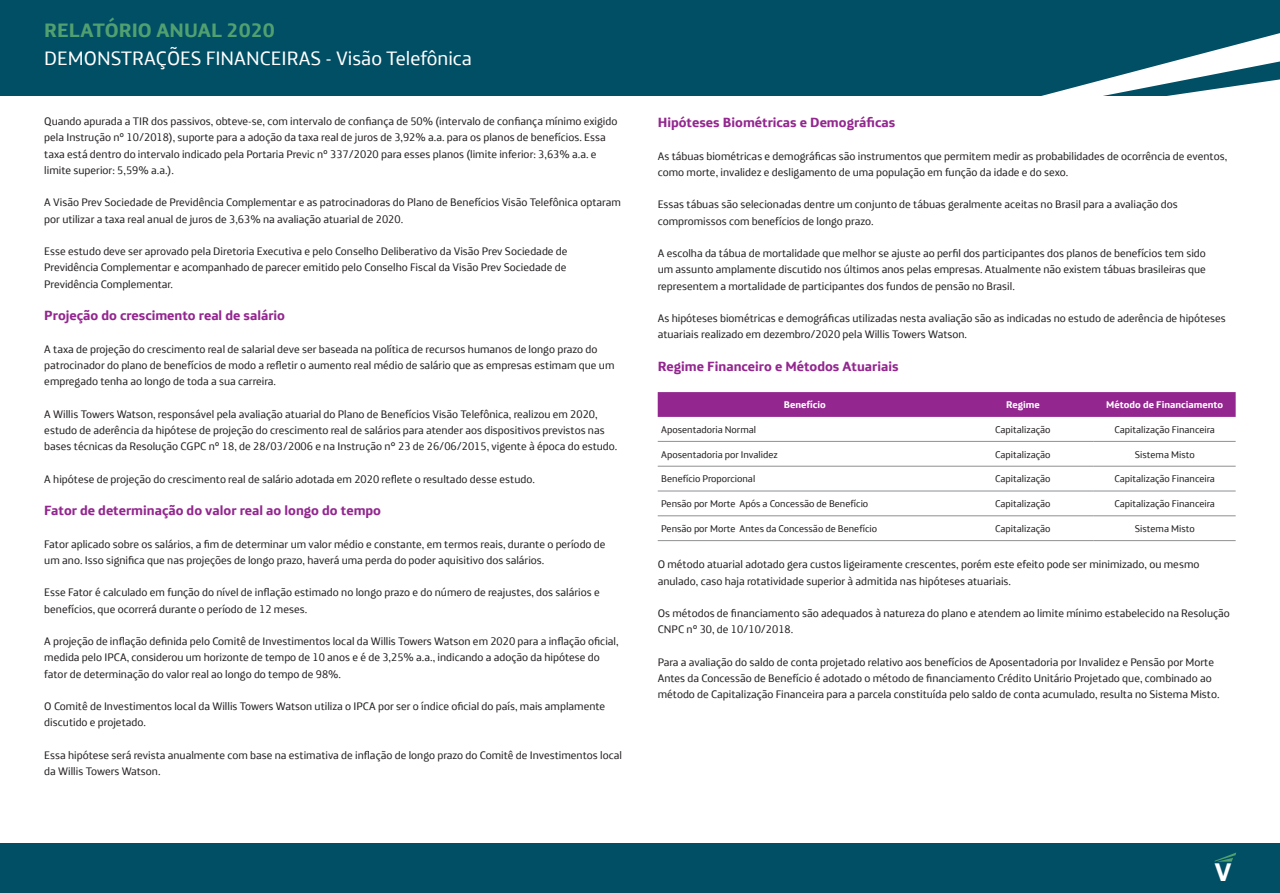
<style>
.page{position:relative;width:1280px;height:893px;background:#fff}
.page>*{position:absolute;margin:0;border:0;box-sizing:border-box;transform-origin:0 0}
.t1{font:700 26.25px "Telefonica";color:#fff}
.t2{font:20px "Telefonica";color:#fff}
.t3{font:700 20px "Telefonica";color:#51a070}
.t4{font:700 13.75px "Telefonica";color:#93268f}
.t5{font:11.25px/16.2px "Telefonica";color:#231f20}
.t6{font:10px "Telefonica";color:#231f20}
.t7{font:700 10px "Telefonica";color:#fff}
</style>
<div class="page">
<div style="left:0;top:0;width:1279px;height:96px;background:#004f65"></div>
<svg style="left:1041px;top:33px;width:238px;height:63px"></svg>
<div style="left:0;top:843px;width:1279px;height:50px;background:#004f65"></div>
<svg style="left:1214px;top:853px;width:21px;height:9px"></svg>
<svg style="left:657px;top:392px;width:578px;height:25px;background:#93278f"></svg>
<hr style="left:657px;top:441px;width:294px;height:1px;background:#8e9091">
<hr style="left:951px;top:441px;width:142px;height:1px;background:#8e9091">
<hr style="left:1093px;top:441px;width:142px;height:1px;background:#8e9091">
<hr style="left:657px;top:466px;width:294px;height:1px;background:#8e9091">
<hr style="left:951px;top:466px;width:142px;height:1px;background:#8e9091">
<hr style="left:1093px;top:466px;width:142px;height:1px;background:#8e9091">
<hr style="left:657px;top:491px;width:294px;height:1px;background:#8e9091">
<hr style="left:951px;top:491px;width:142px;height:1px;background:#8e9091">
<hr style="left:1093px;top:491px;width:142px;height:1px;background:#8e9091">
<hr style="left:657px;top:515px;width:294px;height:1px;background:#8e9091">
<hr style="left:951px;top:515px;width:142px;height:1px;background:#8e9091">
<hr style="left:1093px;top:515px;width:142px;height:1px;background:#8e9091">
<hr style="left:657px;top:540px;width:294px;height:1px;background:#8e9091">
<hr style="left:951px;top:540px;width:142px;height:1px;background:#8e9091">
<hr style="left:1093px;top:540px;width:142px;height:1px;background:#8e9091">
<h2 class="t3" style="left:44px;top:12px;width:232px">RELATÓRIO ANUAL 2020</h2>
<h2 class="t2" style="left:44px;top:41px;width:429px">DEMONSTRAÇÕES FINANCEIRAS - Visão Telefônica</h2>
<p class="t5" style="left:44px;top:112px;width:574px">Quando apurada a TIR dos passivos, obteve-se, com intervalo de confiança de 50% (intervalo de confiança mínimo exigido pela Instrução nº 10/2018), suporte para a adoção da taxa real de juros de 3,92% a.a. para os planos de benefícios. Essa taxa está dentro do intervalo indicado pela Portaria Previc nº 337/2020 para esses planos (limite inferior: 3,63% a.a. e limite superior: 5,59% a.a.).</p>
<p class="t5" style="left:44px;top:193px;width:578px">A Visão Prev Sociedade de Previdência Complementar e as patrocinadoras do Plano de Benefícios Visão Telefônica optaram por utilizar a taxa real anual de juros de 3,63% na avaliação atuarial de 2020.</p>
<p class="t5" style="left:44px;top:242px;width:524px;text-align:justify">Esse estudo deve ser aprovado pela Diretoria Executiva e pelo Conselho Deliberativo da Visão Prev Sociedade de Previdência Complementar e acompanhado de parecer emitido pelo Conselho Fiscal da Visão Prev Sociedade de Previdência Complementar.</p>
<p class="t4" style="left:44px;top:303px;width:242px">Projeção do crescimento real de salário</p>
<p class="t5" style="left:44px;top:340px;width:571px">A taxa de projeção do crescimento real de salarial deve ser baseada na política de recursos humanos de longo prazo do patrocinador do plano de benefícios de modo a refletir o aumento real médio de salário que as empresas estimam que um empregado tenha ao longo de toda a sua carreira.</p>
<p class="t5" style="left:44px;top:405px;width:574px">A Willis Towers Watson, responsável pela avaliação atuarial do Plano de Benefícios Visão Telefônica, realizou em 2020, estudo de aderência da hipótese de projeção do crescimento real de salários para atender aos dispositivos previstos nas bases técnicas da Resolução CGPC nº 18, de 28/03/2006 e na Instrução n° 23 de 26/06/2015, vigente à época do estudo.</p>
<p class="t5" style="left:44px;top:470px;width:492px">A hipótese de projeção do crescimento real de salário adotada em 2020 reflete o resultado desse estudo.</p>
<p class="t4" style="left:44px;top:498px;width:338px">Fator de determinação do valor real ao longo do tempo</p>
<p class="t5" style="left:44px;top:535px;width:562px">Fator aplicado sobre os salários, a fim de determinar um valor médio e constante, em termos reais, durante o período de um ano. Isso significa que nas projeções de longo prazo, haverá uma perda do poder aquisitivo dos salários.</p>
<p class="t5" style="left:44px;top:583px;width:557px">Esse Fator é calculado em função do nível de inflação estimado no longo prazo e do número de reajustes, dos salários e benefícios, que ocorrerá durante o período de 12 meses.</p>
<p class="t5" style="left:44px;top:632px;width:575px">A projeção de inflação definida pelo Comitê de Investimentos local da Willis Towers Watson em 2020 para a inflação oficial, medida pelo IPCA, considerou um horizonte de tempo de 10 anos e é de 3,25% a.a., indicando a adoção da hipótese do fator de determinação do valor real ao longo do tempo de 98%.</p>
<p class="t5" style="left:44px;top:697px;width:562px">O Comitê de Investimentos local da Willis Towers Watson utiliza o IPCA por ser o índice oficial do país, mais amplamente discutido e projetado.</p>
<p class="t5" style="left:44px;top:746px;width:579px">Essa hipótese será revista anualmente com base na estimativa de inflação de longo prazo do Comitê de Investimentos local da Willis Towers Watson.</p>
<p class="t4" style="left:657px;top:110px;width:239px">Hipóteses Biométricas e Demográficas</p>
<p class="t5" style="left:657px;top:146px;width:571px">As tábuas biométricas e demográficas são instrumentos que permitem medir as probabilidades de ocorrência de eventos, como morte, invalidez e desligamento de uma população em função da idade e do sexo.</p>
<p class="t5" style="left:657px;top:195px;width:521px">Essas tábuas são selecionadas dentre um conjunto de tábuas geralmente aceitas no Brasil para a avaliação dos compromissos com benefícios de longo prazo.</p>
<p class="t5" style="left:657px;top:244px;width:549px;text-align:justify">A escolha da tábua de mortalidade que melhor se ajuste ao perfil dos participantes dos planos de benefícios tem sido um assunto amplamente discutido nos últimos anos pelas empresas. Atualmente não existem tábuas brasileiras que representem a mortalidade de participantes dos fundos de pensão no Brasil.</p>
<p class="t5" style="left:657px;top:309px;width:569px">As hipóteses biométricas e demográficas utilizadas nesta avaliação são as indicadas no estudo de aderência de hipóteses atuariais realizado em dezembro/2020 pela Willis Towers Watson.</p>
<p class="t4" style="left:657px;top:354px;width:242px">Regime Financeiro e Métodos Atuariais</p>
<p class="t7" style="left:783px;top:396px;width:43px">Benefício</p>
<p class="t7" style="left:1005px;top:396px;width:35px">Regime</p>
<p class="t7" style="left:1106px;top:396px;width:118px">Método de Financiamento</p>
<p class="t6" style="left:661px;top:421px;width:96px">Aposentadoria Normal</p>
<p class="t6" style="left:995px;top:421px;width:57px">Capitalização</p>
<p class="t6" style="left:1114px;top:421px;width:102px">Capitalização Financeira</p>
<p class="t6" style="left:661px;top:446px;width:118px">Aposentadoria por Invalidez</p>
<p class="t6" style="left:995px;top:446px;width:57px">Capitalização</p>
<p class="t6" style="left:1134px;top:446px;width:62px">Sistema Misto</p>
<p class="t6" style="left:661px;top:470px;width:95px">Benefício Proporcional</p>
<p class="t6" style="left:995px;top:470px;width:57px">Capitalização</p>
<p class="t6" style="left:1114px;top:470px;width:102px">Capitalização Financeira</p>
<p class="t6" style="left:661px;top:495px;width:208px">Pensão por Morte Após a Concessão de Benefício</p>
<p class="t6" style="left:995px;top:495px;width:57px">Capitalização</p>
<p class="t6" style="left:1114px;top:495px;width:102px">Capitalização Financeira</p>
<p class="t6" style="left:661px;top:520px;width:217px">Pensão por Morte Antes da Concessão de Benefício</p>
<p class="t6" style="left:995px;top:520px;width:57px">Capitalização</p>
<p class="t6" style="left:1134px;top:520px;width:62px">Sistema Misto</p>
<p class="t5" style="left:657px;top:555px;width:543px">O método atuarial adotado gera custos ligeiramente crescentes, porém este efeito pode ser minimizado, ou mesmo anulado, caso haja rotatividade superior à admitida nas hipóteses atuariais.</p>
<p class="t5" style="left:657px;top:604px;width:573px">Os métodos de financiamento são adequados à natureza do plano e atendem ao limite mínimo estabelecido na Resolução<br>CNPC nº 30, de 10/10/2018.</p>
<p class="t5" style="left:657px;top:653px;width:563px">Para a avaliação do saldo de conta projetado relativo aos benefícios de Aposentadoria por Invalidez e Pensão por Morte<br>Antes da Concessão de Benefício é adotado o método de financiamento Crédito Unitário Projetado que, combinado ao método de Capitalização Financeira para a parcela constituída pelo saldo de conta acumulado, resulta no Sistema Misto.</p>
<h1 class="t1" style="left:1214px;top:848px;width:19px">V</h1>
</div>
